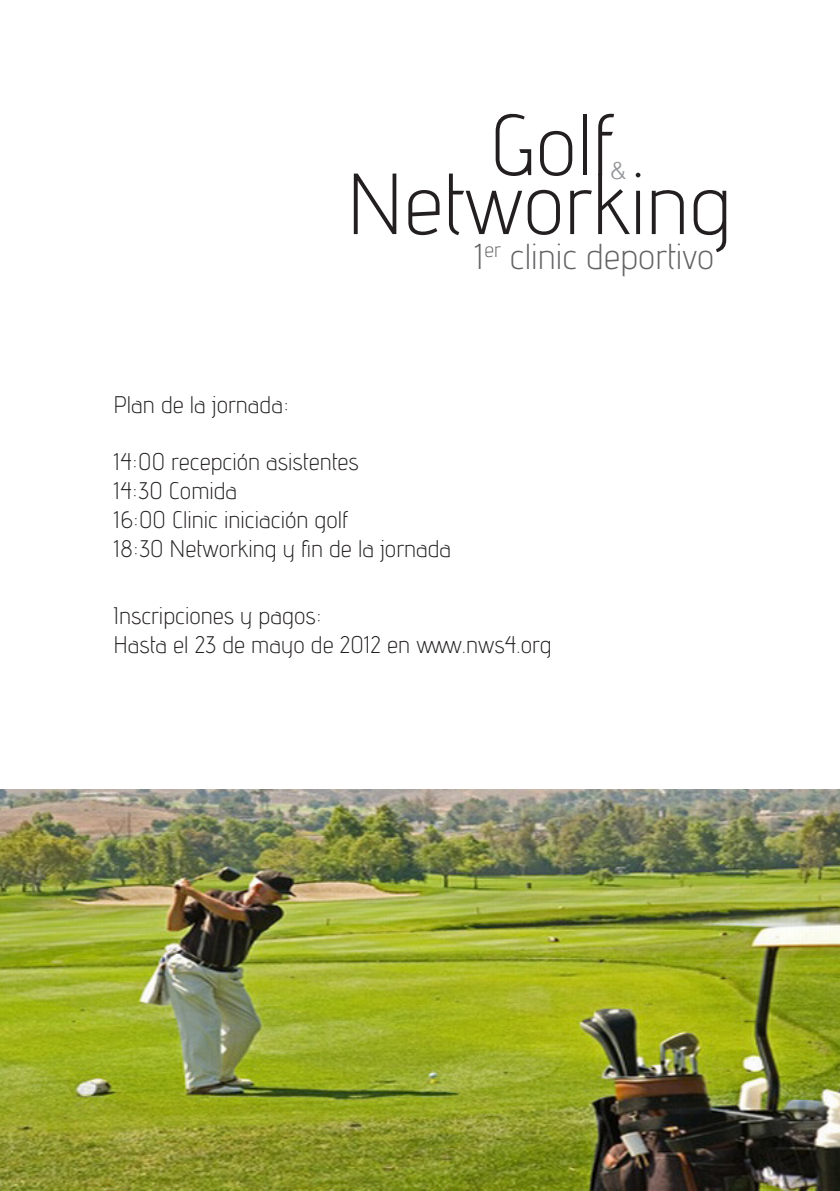
<style>
.page{position:relative;width:840px;height:1191px;background:#fff}
.page>*{position:absolute;margin:0;border:0;box-sizing:border-box;transform-origin:0 0}
.t1{font:86.4px "advent Lt 1";color:#231f20}
.t2{font:36px "advent Lt 1";color:#636366}
.t3{font:24px "advent Lt 1";color:#231f20}
.t4{font:300 24px "Helvetica";color:#939598}
</style>
<div class="page">
<img style="left:1px;top:789px;width:838px;height:402px">
<img style="left:0;top:789px;width:1px;height:402px">
<p class="t1" style="left:489px;top:92px;width:125px">Golf</p>
<p class="t4" style="left:610px;top:151px;width:18px">&amp;</p>
<p class="t1" style="left:346px;top:151px;width:387px">Networking</p>
<p class="t2" style="left:474px;top:234px;width:241px">1<sup>er</sup> clinic deportivo</p>
<p class="t3" style="left:113px;top:390px;width:177px">Plan de la jornada:</p>
<p class="t3" style="left:113px;top:447px;width:247px">14:00 recepción asistentes</p>
<p class="t3" style="left:113px;top:476px;width:125px">14:30 Comida</p>
<p class="t3" style="left:113px;top:505px;width:236px">16:00 Clinic iniciación golf</p>
<p class="t3" style="left:113px;top:534px;width:339px">18:30 Networking y fin de la jornada</p>
<p class="t3" style="left:113px;top:600px;width:210px">Inscripciones y pagos:</p>
<p class="t3" style="left:113px;top:629px;width:439px">Hasta el 23 de mayo de 2012 en www.nws4.org</p>
</div>
